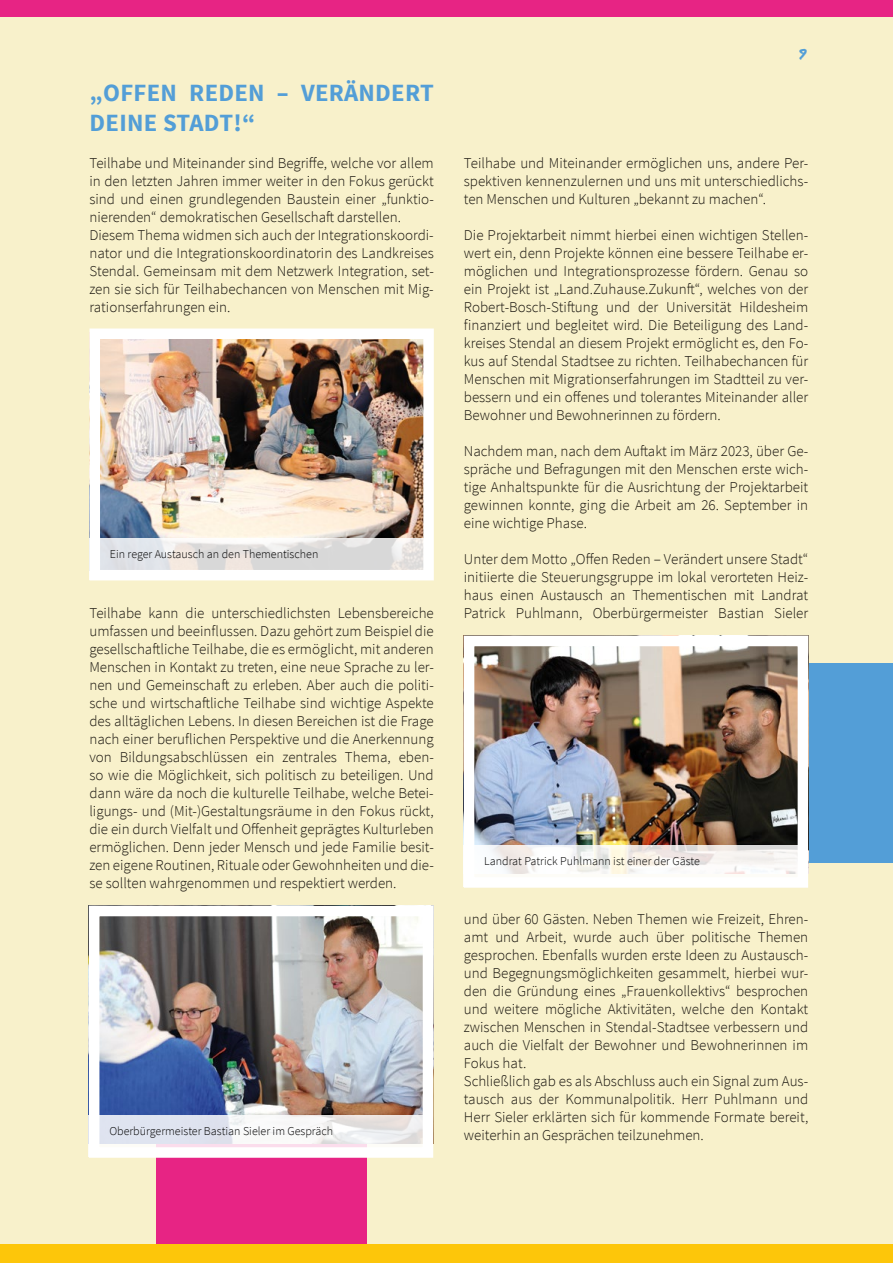
<style>
.page{position:relative;width:893px;height:1263px;background:#f8f1cb}
.page>*{position:absolute;margin:0;border:0;box-sizing:border-box;transform-origin:0 0}
.t1{font:700 24.75px/29.7px "Source Sans Pro";letter-spacing:.01em;color:#539ed7}
.t2{font:300 15px/18px "Source Sans Pro";color:#16120c;text-align:justify}
.t3{font:15px "Flood Std";color:#539ed7}
.t4{font:300 12px "Source Sans Pro";color:#000}
</style>
<div class="page">
<div style="left:156px;top:1032px;width:211px;height:231px;background:#e72484"></div>
<div style="left:665px;top:663px;width:228px;height:200px;background:#539ed7"></div>
<img style="left:101px;top:339px;width:322px;height:199px">
<div style="left:90px;top:328px;width:344px;height:252px;border:10px solid #fff"></div>
<svg style="left:90px;top:538px;width:343px;height:42px;background:#eaeaea"></svg>
<img style="left:100px;top:917px;width:322px;height:198px">
<div style="left:89px;top:906px;width:344px;height:252px;border:10px solid #fff"></div>
<svg style="left:89px;top:1115px;width:343px;height:42px;background:#f0f0f3"></svg>
<img style="left:475px;top:647px;width:322px;height:198px">
<div style="left:464px;top:636px;width:344px;height:252px;border:10px solid #fff"></div>
<svg style="left:464px;top:845px;width:343px;height:42px;background:#f7f6f4"></svg>
<div style="left:0;top:0;width:893px;height:17px;background:#e72484"></div>
<div style="left:0;top:1245px;width:893px;height:18px;background:#fdc60a"></div>
<h1 class="t1" style="left:90px;top:79px;width:346px">„OFFEN REDEN – VERÄNDERT<br>DEINE STADT!“</h1>
<p class="t2" style="left:89px;top:154px;width:346px;text-align:left">Teilhabe und Miteinander sind Begriffe, welche vor allem in den letzten Jahren immer weiter in den Fokus gerückt sind und einen grundlegenden Baustein einer „funktio&shy;nierenden“ demokratischen Gesellschaft darstellen.<br>Diesem Thema widmen sich auch der Integrationskoordi&shy;nator und die Integrationskoordinatorin des Landkreises Stendal. Gemeinsam mit dem Netzwerk Integration, set&shy;zen sie sich für Teilhabechancen von Menschen mit Mig&shy;rationserfahrungen ein.</p>
<p class="t4" style="left:110px;top:547px;width:210px">Ein reger Austausch an den Thementischen</p>
<p class="t2" style="left:89px;top:604px;width:346px">Teilhabe kann die unterschiedlichsten Lebensbereiche umfassen und beeinflussen. Dazu gehört zum Beispiel die gesellschaftliche Teilhabe, die es ermöglicht, mit anderen Menschen in Kontakt zu treten, eine neue Sprache zu ler&shy;nen und Gemeinschaft zu erleben. Aber auch die politi&shy;sche und wirtschaftliche Teilhabe sind wichtige Aspekte des alltäglichen Lebens. In diesen Bereichen ist die Frage nach einer beruflichen Perspektive und die Anerkennung von Bildungsabschlüssen ein zentrales Thema, eben&shy;so wie die Möglichkeit, sich politisch zu beteiligen. Und dann wäre da noch die kulturelle Teilhabe, welche Betei&shy;ligungs- und (Mit-)Gestaltungsräume in den Fokus rückt, die ein durch Vielfalt und Offenheit geprägtes Kulturleben ermöglichen. Denn jeder Mensch und jede Familie besit&shy;zen eigene Routinen, Rituale oder Gewohnheiten und die&shy;se sollten wahrgenommen und respektiert werden.</p>
<p class="t4" style="left:109px;top:1124px;width:225px">Oberbürgermeister Bastian Sieler im Gespräch</p>
<p class="t3" style="left:799px;top:45px;width:10px">9</p>
<p class="t2" style="left:464px;top:154px;width:346px">Teilhabe und Miteinander ermöglichen uns, andere Per&shy;spektiven kennenzulernen und uns mit unterschiedlichs&shy;ten Menschen und Kulturen „bekannt zu machen“.</p>
<p class="t2" style="left:464px;top:226px;width:346px">Die Projektarbeit nimmt hierbei einen wichtigen Stellen&shy;wert ein, denn Projekte können eine bessere Teilhabe er&shy;möglichen und Integrationsprozesse fördern. Genau so ein Projekt ist „Land.Zuhause.Zukunft“, welches von der Robert-Bosch-Stiftung und der Universität Hildesheim finanziert und begleitet wird. Die Beteiligung des Land&shy;kreises Stendal an diesem Projekt ermöglicht es, den Fo&shy;kus auf Stendal Stadtsee zu richten. Teilhabechancen für Menschen mit Migrationserfahrungen im Stadtteil zu ver&shy;bessern und ein offenes und tolerantes Miteinander aller Bewohner und Bewohnerinnen zu fördern.</p>
<p class="t2" style="left:464px;top:442px;width:346px">Nachdem man, nach dem Auftakt im März 2023, über Ge&shy;spräche und Befragungen mit den Menschen erste wich&shy;tige Anhaltspunkte für die Ausrichtung der Projektarbeit gewinnen konnte, ging die Arbeit am 26. September in eine wichtige Phase.</p>
<p class="t2" style="left:464px;top:550px;width:346px">Unter dem Motto „Offen Reden – Verändert unsere Stadt“ initiierte die Steuerungsgruppe im lokal verorteten Heiz&shy;haus einen Austausch an Thementischen mit Landrat Patrick Puhlmann, Oberbürgermeister Bastian Sieler</p>
<p class="t4" style="left:484px;top:854px;width:217px">Landrat Patrick Puhlmann ist einer der Gäste</p>
<p class="t2" style="left:464px;top:910px;width:346px;text-align:left">und über 60 Gästen. Neben Themen wie Freizeit, Ehren&shy;amt und Arbeit, wurde auch über politische Themen gesprochen. Ebenfalls wurden erste Ideen zu Austausch&shy;und Begegnungsmöglichkeiten gesammelt, hierbei wur&shy;den die Gründung eines „Frauenkollektivs“ besprochen und weitere mögliche Aktivitäten, welche den Kontakt zwischen Menschen in Stendal-Stadtsee verbessern und auch die Vielfalt der Bewohner und Bewohnerinnen im Fokus hat.<br>Schließlich gab es als Abschluss auch ein Signal zum Aus&shy;tausch aus der Kommunalpolitik. Herr Puhlmann und Herr Sieler erklärten sich für kommende Formate bereit, weiterhin an Gesprächen teilzunehmen.</p>
</div>
